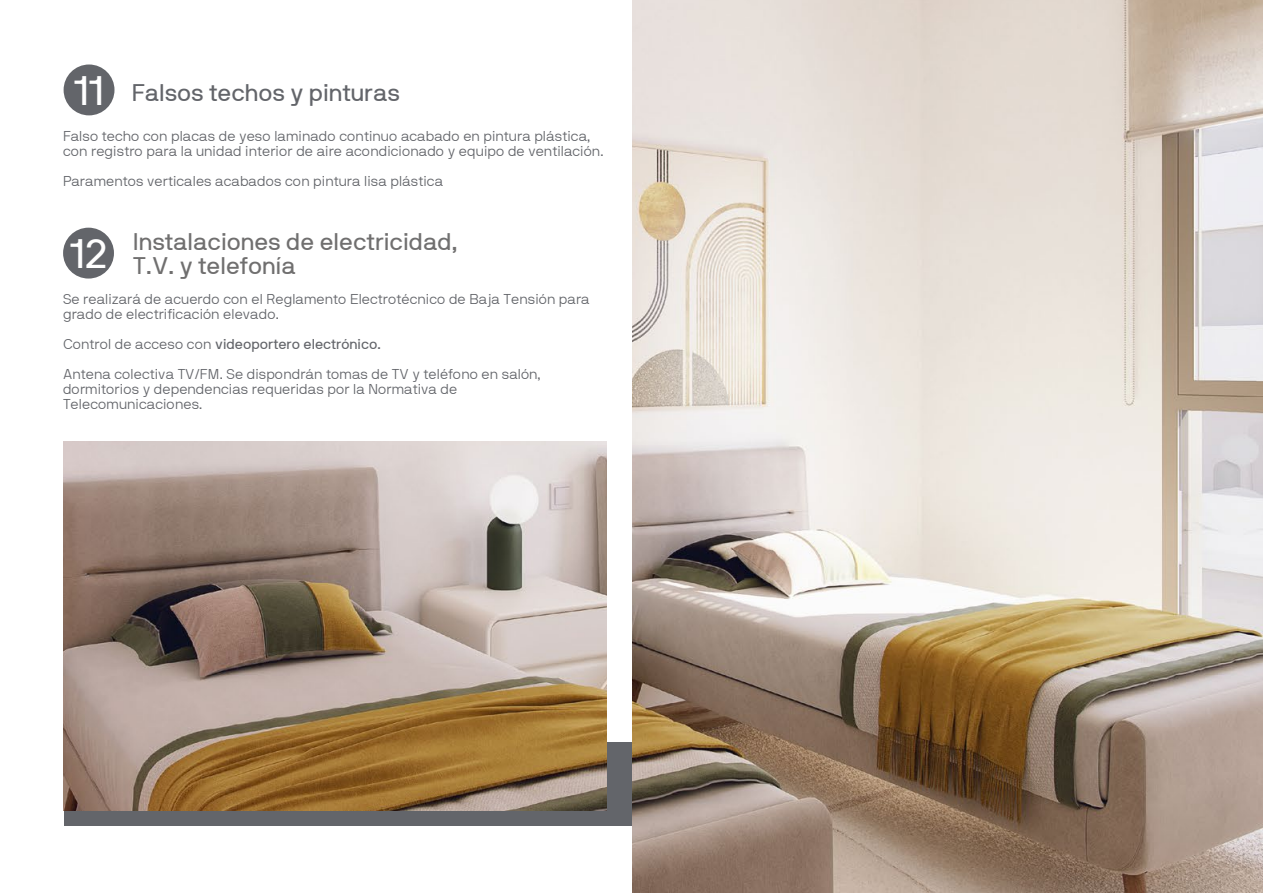
<style>
.page{position:relative;width:1263px;height:893px;background:#fff}
.page>*{position:absolute;margin:0;border:0;box-sizing:border-box;transform-origin:0 0}
.t1{font:41.1px "NB International Regular Webfont";color:#fff}
.t2{font:24px/24px "NB International Regular Webfont";color:#706f6f}
.t3{font:24px "NB International Regular Webfont";color:#63656a}
.t4{font:14.25px/15px "NB International Light Webfont";color:#63656a}
.t5{font:14.25px "NB International Regular Webfont";color:#63656a}
.s1{font-size:41.1px;color:#fff}
.s2{font-family:"NB International Light Webfont"}
</style>
<div class="page">
<div style="left:64px;top:742px;width:570px;height:83px;background:#63656a"></div>
<div style="left:64px;top:64px;width:50px;height:51px;background:#63656a;border-radius:50%"></div>
<div style="left:63px;top:228px;width:51px;height:51px;background:#63656a;border-radius:50%"></div>
<img style="left:632px;top:0;width:631px;height:893px">
<img style="left:63px;top:442px;width:544px;height:368px">
<h1 class="t1" style="left:74px;top:67px;width:32px">11</h1>
<h2 class="t3" style="left:132px;top:80px;width:269px">Falsos techos y pinturas</h2>
<p class="t4" style="left:63px;top:128px;width:542px">Falso techo con placas de yeso laminado continuo acabado en pintura plástica, con registro para la unidad interior de aire acondicionado y equipo de ventilación.</p>
<p class="t4" style="left:63px;top:173px;width:382px">Paramentos verticales acabados con pintura lisa plástica</p>
<h2 class="t2" style="left:133px;top:230px;width:326px;text-indent:-63px"><span class="s1">12</span> Instalaciones de electricidad,<br>T.V. y telefonía</h2>
<p class="t4" style="left:63px;top:291px;width:528px">Se realizará de acuerdo con el Reglamento Electrotécnico de Baja Tensión para grado de electrificación elevado.</p>
<p class="t5" style="left:63px;top:336px;width:319px"><span class="s2">Control de acceso con</span> videoportero electrónico.</p>
<p class="t4" style="left:63px;top:366px;width:479px">Antena colectiva TV/FM. Se dispondrán tomas de TV y teléfono en salón, dormitorios y dependencias requeridas por la Normativa de<br>Telecomunicaciones.</p>
</div>
